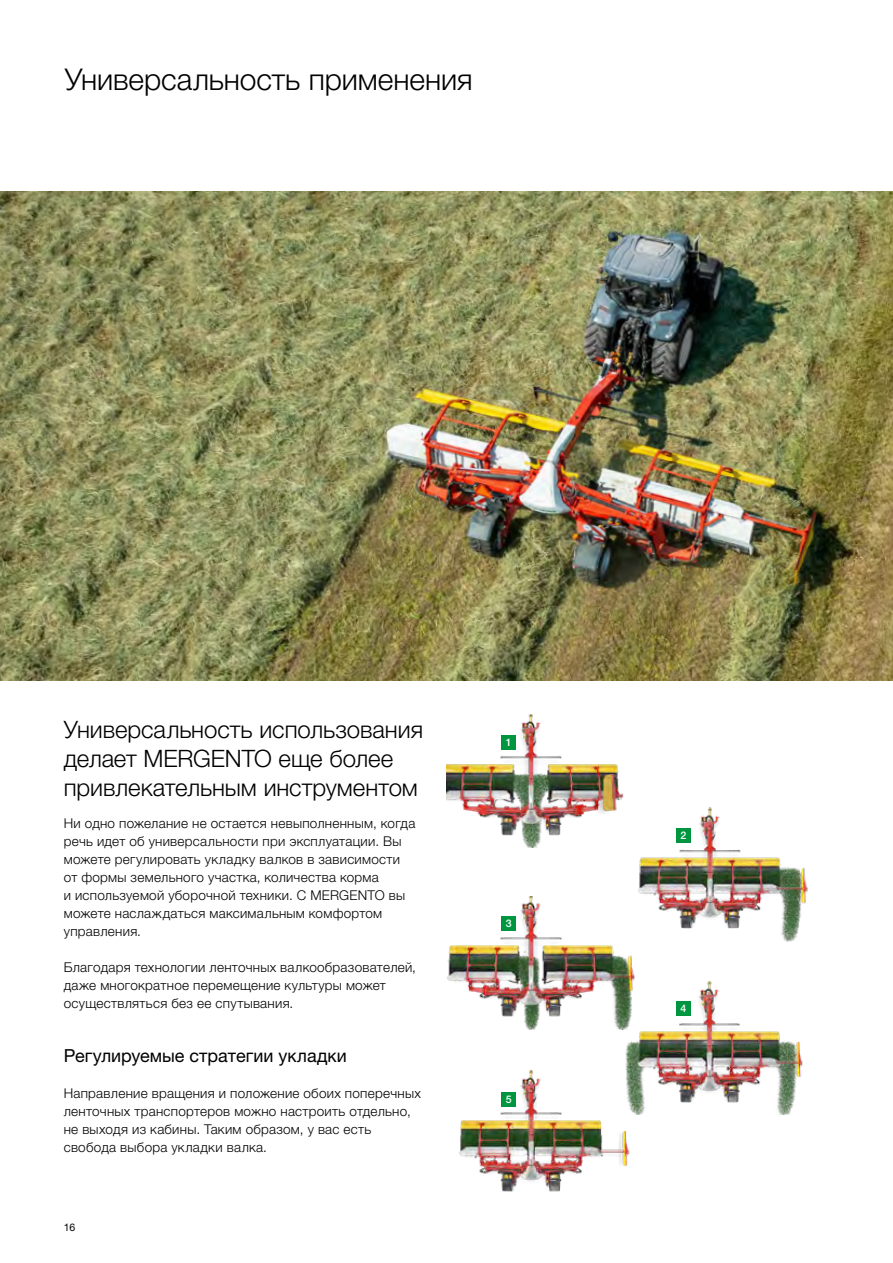
<style>
.page{position:relative;width:893px;height:1263px;background:#fff}
.page>*{position:absolute;margin:0;border:0;box-sizing:border-box;transform-origin:0 0}
.t1{font:300 30px "Helvetica Neue LTW1 G";letter-spacing:-.005em;color:#000}
.t2{font:300 24px/28.8px "Helvetica Neue LTW1 G";letter-spacing:-.005em;color:#000}
.t3{font:18px "Helvetica Neue LTW1 G";color:#000}
.t4{font:300 13.5px/18px "Helvetica Neue LTW1 G";letter-spacing:.02em;color:#000}
.t5{font:500 10.5px "Helvetica Neue LTW1 G";color:#fff}
.t6{font:10.5px "Helvetica Neue LTW1 G";color:#000}
</style>
<div class="page">
<img style="left:625px;top:981px;width:178px;height:134px">
<img style="left:459px;top:1070px;width:179px;height:122px">
<img style="left:638px;top:808px;width:170px;height:133px">
<img style="left:446px;top:714px;width:200px;height:134px">
<img style="left:447px;top:896px;width:199px;height:134px">
<img style="left:0;top:191px;width:893px;height:489px">
<div style="left:676px;top:828px;width:15px;height:15px;background:#00963f"></div>
<div style="left:501px;top:735px;width:15px;height:15px;background:#00963f"></div>
<div style="left:501px;top:916px;width:15px;height:15px;background:#00963f"></div>
<div style="left:676px;top:1001px;width:15px;height:15px;background:#00963f"></div>
<div style="left:501px;top:1091px;width:15px;height:15px;background:#00963f"></div>
<h1 class="t1" style="left:65px;top:61px;width:410px">Универсальность применения</h1>
<h2 class="t2" style="left:64px;top:715px;width:361px">Универсальность использования делает MERGENTO еще более привлекательным инструментом</h2>
<p class="t4" style="left:64px;top:814px;width:353px">Ни одно пожелание не остается невыполненным, когда речь идет об универсальности при эксплуатации. Вы можете регулировать укладку валков в зависимости от формы земельного участка, количества корма<br>и используемой уборочной техники. С MERGENTO вы можете наслаждаться максимальным комфортом управления.</p>
<p class="t4" style="left:64px;top:958px;width:354px">Благодаря технологии ленточных валкообразователей, даже многократное перемещение культуры может осуществляться без ее спутывания.</p>
<h3 class="t3" style="left:64px;top:1045px;width:285px">Регулируемые стратегии укладки</h3>
<p class="t4" style="left:64px;top:1084px;width:359px">Направление вращения и положение обоих поперечных ленточных транспортеров можно настроить отдельно, не выходя из кабины. Таким образом, у вас есть свобода выбора укладки валка.</p>
<p class="t6" style="left:64px;top:1220px;width:13px">16</p>
<p class="t5" style="left:506px;top:736px;width:7px">1</p>
<p class="t5" style="left:506px;top:917px;width:7px">3</p>
<p class="t5" style="left:506px;top:1093px;width:7px">5</p>
<p class="t5" style="left:680px;top:829px;width:7px">2</p>
<p class="t5" style="left:681px;top:1002px;width:7px">4</p>
</div>
